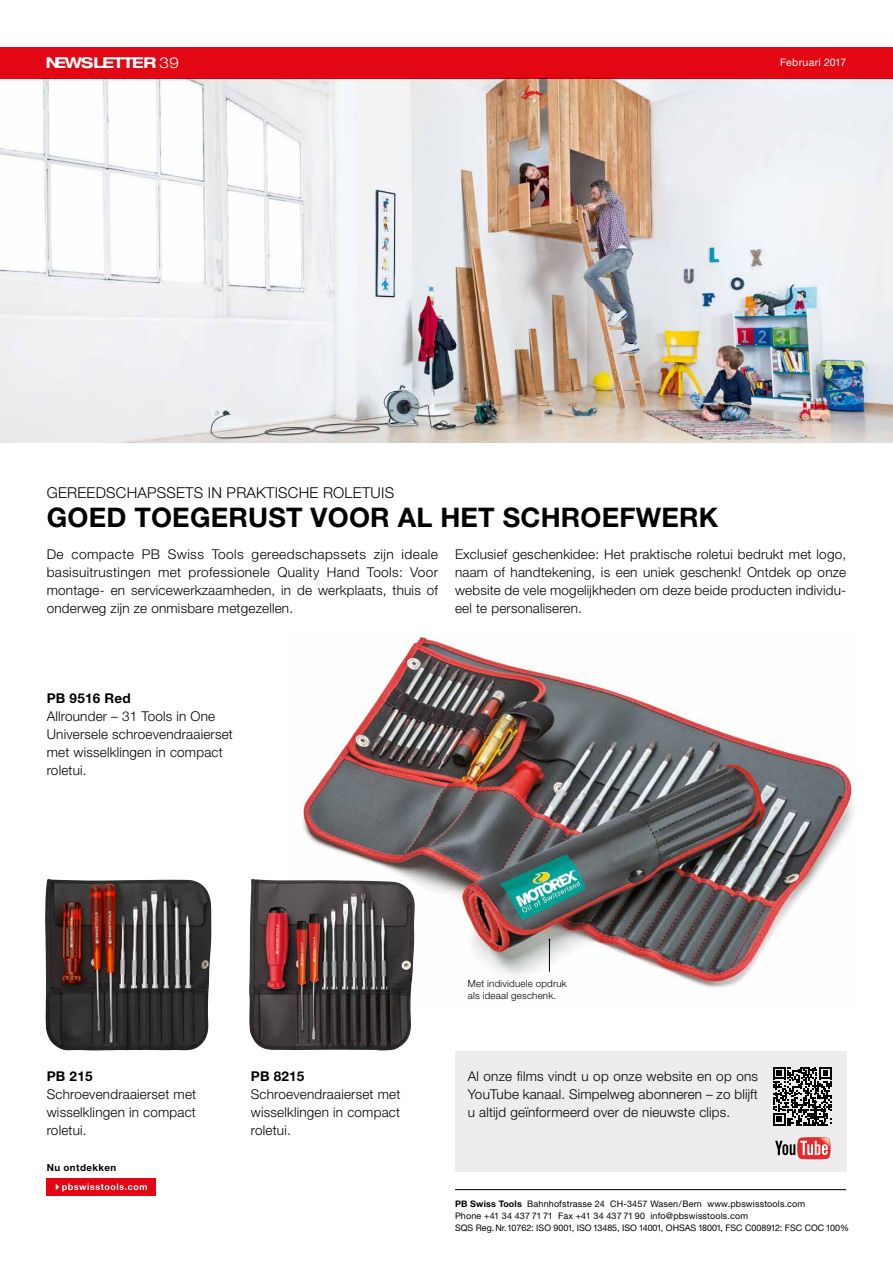
<style>
.page{position:relative;width:893px;height:1263px;background:#fff}
.page>*{position:absolute;margin:0;border:0;box-sizing:border-box;transform-origin:0 0}
.t1{font:700 27px "Helvetica Neue LT Pro";letter-spacing:.01em;color:#000}
.t2{font:300 15px "Helvetica Neue LT Pro";letter-spacing:.015em;color:#000}
.t3{font:700 expanded 15px "Helvetica Neue LT Pro";letter-spacing:-.08em;color:#fff}
.t4{font:300 13.5px/18px "Helvetica Neue LT Pro";letter-spacing:.015em;color:#000;text-align:justify}
.t5{font:700 13.5px "Helvetica Neue LT Pro";letter-spacing:.015em;color:#000}
.t6{font:10.5px "Helvetica Neue LT Pro";letter-spacing:.03em;color:#fff}
.t7{font:300 9.75px/12px "Helvetica Neue LT Pro";letter-spacing:.02em;color:#000}
.t8{font:700 9.75px "Helvetica Neue LT Pro";letter-spacing:.05em;color:#000}
.t9{font:9px/12px "Helvetica Neue LT Pro";letter-spacing:.015em;color:#000}
.s1{font-weight:300}
.s2{font-weight:700}
</style>
<div class="page">
<div style="left:0;top:47px;width:893px;height:31px;background:#e30613"></div>
<hr style="left:455px;top:1189px;width:391px;height:1px;background:#000">
<img style="left:0;top:78px;width:893px;height:364px">
<img style="left:249px;top:879px;width:162px;height:171px">
<img style="left:45px;top:879px;width:166px;height:171px">
<img style="left:285px;top:634px;width:570px;height:378px">
<hr style="left:549px;top:940px;width:1px;height:32px;background:#000">
<div style="left:455px;top:1051px;width:391px;height:120px;background:#ededed"></div>
<svg style="left:773px;top:1067px;width:58px;height:58px"></svg>
<svg style="left:775px;top:1137px;width:55px;height:22px"></svg>
<div style="left:47px;top:1178px;width:109px;height:18px;background:#e30613"></div>
<svg style="left:56px;top:1183px;width:91px;height:8px"></svg>
<p class="t3" style="left:46px;top:53px;width:135px">NEWSLETTER <span class="s1">39</span></p>
<p class="t6" style="left:780px;top:56px;width:68px">Februari 2017</p>
<p class="t2" style="left:47px;top:483px;width:349px">GEREEDSCHAPSSETS IN PRAKTISCHE ROLETUIS</p>
<h1 class="t1" style="left:47px;top:500px;width:673px">GOED TOEGERUST VOOR AL HET SCHROEFWERK</h1>
<p class="t4" style="left:47px;top:545px;width:393px">De compacte PB Swiss Tools gereedschapssets zijn ideale basisuitrustingen met professionele Quality Hand Tools: Voor montage- en servicewerkzaamheden, in de werkplaats, thuis of onderweg zijn ze onmisbare metgezellen.</p>
<p class="t4" style="left:455px;top:545px;width:393px">Exclusief geschenkidee: Het praktische roletui bedrukt met logo, naam of handtekening, is een uniek geschenk! Ontdek op onze website de vele mogelijkheden om deze beide producten individu&shy;eel te personaliseren.</p>
<p class="t5" style="left:47px;top:690px;width:85px">PB 9516 Red</p>
<p class="t4" style="left:47px;top:707px;width:188px;text-align:left">Allrounder – 31 Tools in One<br>Universele schroevendraaierset met wisselklingen in compact roletui.</p>
<p class="t5" style="left:47px;top:1068px;width:47px">PB 215</p>
<p class="t4" style="left:47px;top:1085px;width:151px">Schroevendraaierset met wisselklingen in compact roletui.</p>
<p class="t8" style="left:47px;top:1162px;width:71px">Nu ontdekken</p>
<p class="t5" style="left:251px;top:1068px;width:55px">PB 8215</p>
<p class="t4" style="left:251px;top:1085px;width:151px">Schroevendraaierset met wisselklingen in compact roletui.</p>
<p class="t7" style="left:468px;top:978px;width:100px">Met individuele opdruk als ideaal geschenk.</p>
<p class="t4" style="left:468px;top:1067px;width:292px">Al onze films vindt u op onze website en op ons YouTube kanaal. Simpelweg abonneren – zo blijft u altijd geïnformeerd over de nieuwste clips.</p>
<p class="t9" style="left:455px;top:1198px;width:396px"><span class="s2">PB Swiss Tools</span> Bahnhofstrasse 24 CH-3457 Wasen/Bern www.pbswisstools.com<br>Phone +41 34 437 71 71 Fax +41 34 437 71 90 info@pbswisstools.com<br>SQS Reg. Nr. 10762: ISO 9001, ISO 13485, ISO 14001, OHSAS 18001, FSC C008912: FSC COC 100%</p>
</div>
